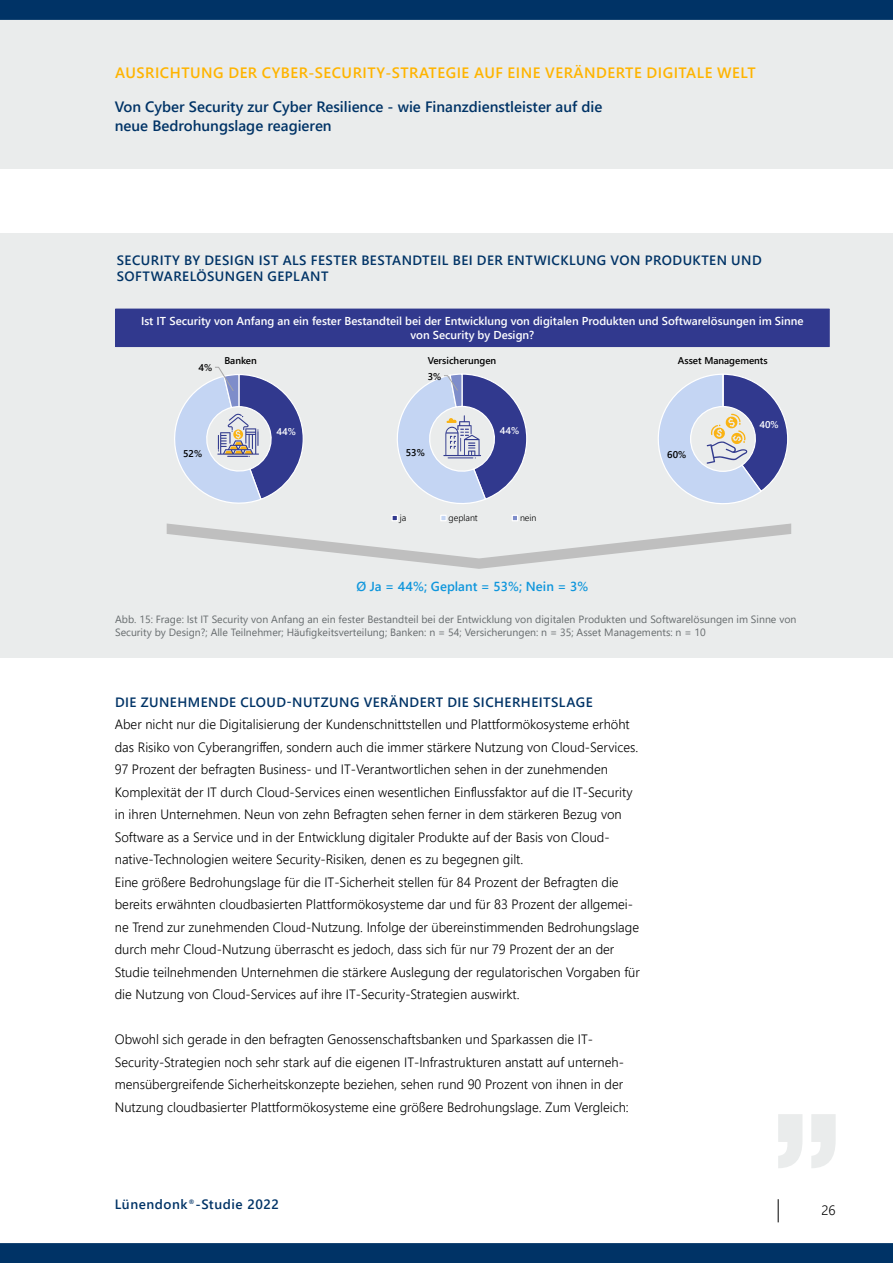
<style>
.page{position:relative;width:893px;height:1263px;background:#fff}
.page>*{position:absolute;margin:0;border:0;box-sizing:border-box;transform-origin:0 0}
.t1{font:600 15px/19.5px "Segoe UI";color:#036}
.t2{font:600 15px "Segoe UI";letter-spacing:.035em;color:#ffb400}
.t3{font:300 13.5px/22.5px "Segoe UI";color:#000}
.t4{font:600 13.5px/16.5px "Segoe UI";letter-spacing:.035em;color:#036}
.t5{font:600 13.05px "Segoe UI";color:#0f96dc}
.t6{font:600 11.55px/13.8px "Segoe UI";color:#fff;text-align:center}
.t7{font:10.5px/13.5px "Segoe UI";color:#676c6e}
.t8{font:600 9.75px "Segoe UI";color:#000}
.t9{font:600 9.75px "Segoe UI";color:#fff}
.t10{font:300 9px "Segoe UI";color:#000}
</style>
<div class="page">
<div style="left:0;top:0;width:893px;height:169px;background:#eaecec"></div>
<svg style="left:778px;top:1199px;width:1px;height:23px"></svg>
<div style="left:0;top:1243px;width:893px;height:20px;background:#036"></div>
<svg style="left:778px;top:1114px;width:58px;height:54px"></svg>
<div style="left:0;top:0;width:893px;height:20px;background:#036"></div>
<div style="left:0;top:233px;width:893px;height:425px;background:#eaecec"></div>
<div style="left:115px;top:309px;width:714px;height:38px;background:#31398e"></div>
<svg style="left:166px;top:367px;width:625px;height:202px"></svg>
<p class="t2" style="left:115px;top:58px;width:21px">Ausrichtung</p>
<p class="t2" style="left:228px;top:58px;width:11px">der</p>
<p class="t2" style="left:262px;top:58px;width:20px">Cyber</p>
<p class="t2" style="left:308px;top:58px;width:25px">-Security</p>
<p class="t2" style="left:385px;top:58px;width:25px">-Strategie</p>
<p class="t2" style="left:474px;top:58px;width:11px">auf</p>
<p class="t2" style="left:508px;top:58px;width:9px">eine</p>
<p class="t2" style="left:545px;top:58px;width:11px">veränderte</p>
<p class="t2" style="left:646px;top:58px;width:10px">digitale</p>
<p class="t2" style="left:717px;top:58px;width:24px">Welt</p>
<p class="t1" style="left:115px;top:95px;width:489px">Von Cyber Security zur Cyber Resilience - wie Finanzdienstleister auf die neue Bedrohungslage reagieren</p>
<p class="t4" style="left:117px;top:251px;width:646px">SECURITY BY DESIGN IST ALS FESTER BESTANDTEIL BEI DER ENTWICKLUNG VON PRODUKTEN UND<br>SOFTWARELÖSUNGEN GEPLANT</p>
<p class="t6" style="left:141px;top:313px;width:664px">Ist IT Security von Anfang an ein fester Bestandteil bei der Entwicklung von digitalen Produkten und Softwarelösungen im Sinne von Security by Design?</p>
<p class="t8" style="left:199px;top:359px;width:15px">4%</p>
<p class="t8" style="left:428px;top:351px;width:70px">Versicherungen</p>
<p class="t8" style="left:224px;top:352px;width:34px">Banken</p>
<p class="t8" style="left:678px;top:351px;width:91px">Asset Managements</p>
<p class="t8" style="left:428px;top:367px;width:15px">3%</p>
<p class="t8" style="left:183px;top:444px;width:21px">52%</p>
<p class="t9" style="left:277px;top:422px;width:21px">44%</p>
<p class="t8" style="left:406px;top:443px;width:21px">53%</p>
<p class="t9" style="left:500px;top:421px;width:21px">44%</p>
<p class="t8" style="left:667px;top:445px;width:21px">60%</p>
<p class="t9" style="left:759px;top:415px;width:21px">40%</p>
<p class="t10" style="left:400px;top:509px;width:8px">ja</p>
<p class="t10" style="left:449px;top:509px;width:31px">geplant</p>
<p class="t10" style="left:520px;top:509px;width:18px">nein</p>
<p class="t5" style="left:356px;top:574px;width:234px">Ø Ja = 44%; Geplant = 53%; Nein = 3%</p>
<p class="t7" style="left:115px;top:611px;width:683px">Abb. 15: Frage: Ist IT Security von Anfang an ein fester Bestandteil bei der Entwicklung von digitalen Produkten und Softwarelösungen im Sinne von<br>Security by Design?; Alle Teilnehmer; Häufigkeitsverteilung; Banken: n = 54; Versicherungen: n = 35; Asset Managements: n = 10</p>
<p class="t4" style="left:115px;top:692px;width:479px">DIE ZUNEHMENDE CLOUD-NUTZUNG VERÄNDERT DIE SICHERHEITSLAGE</p>
<p class="t3" style="left:115px;top:712px;width:527px">Aber nicht nur die Digitalisierung der Kundenschnittstellen und Plattformökosysteme erhöht das Risiko von Cyberangriffen, sondern auch die immer stärkere Nutzung von Cloud-Services.<br>97 Prozent der befragten Business- und IT-Verantwortlichen sehen in der zunehmenden Komplexität der IT durch Cloud-Services einen wesentlichen Einflussfaktor auf die IT-Security in ihren Unternehmen. Neun von zehn Befragten sehen ferner in dem stärkeren Bezug von Software as a Service und in der Entwicklung digitaler Produkte auf der Basis von Cloud&shy;native-Technologien weitere Security-Risiken, denen es zu begegnen gilt.<br>Eine größere Bedrohungslage für die IT-Sicherheit stellen für 84 Prozent der Befragten die bereits erwähnten cloudbasierten Plattformökosysteme dar und für 83 Prozent der allgemei&shy;ne Trend zur zunehmenden Cloud-Nutzung. Infolge der übereinstimmenden Bedrohungslage durch mehr Cloud-Nutzung überrascht es jedoch, dass sich für nur 79 Prozent der an der Studie teilnehmenden Unternehmen die stärkere Auslegung der regulatorischen Vorgaben für die Nutzung von Cloud-Services auf ihre IT-Security-Strategien auswirkt.</p>
<p class="t3" style="left:115px;top:1027px;width:515px">Obwohl sich gerade in den befragten Genossenschaftsbanken und Sparkassen die IT-Security-Strategien noch sehr stark auf die eigenen IT-Infrastrukturen anstatt auf unterneh&shy;mensübergreifende Sicherheitskonzepte beziehen, sehen rund 90 Prozent von ihnen in der Nutzung cloudbasierter Plattformökosysteme eine größere Bedrohungslage. Zum Vergleich:</p>
<p class="t4" style="left:115px;top:1195px;width:166px">Lünendonk<sup>®</sup>-Studie 2022</p>
<p class="t3" style="left:821px;top:1197px;width:16px">26</p>
</div>
